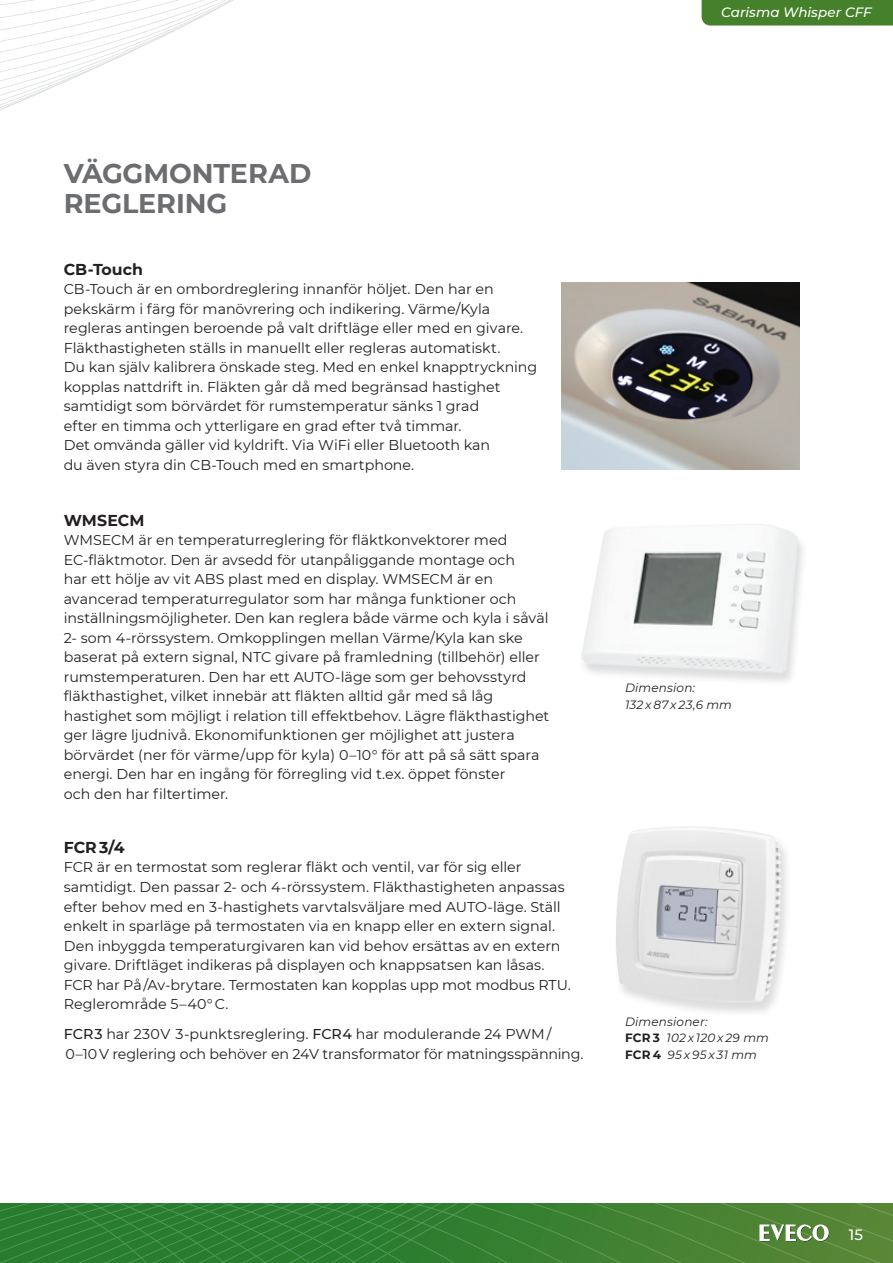
<style>
.page{position:relative;width:893px;height:1263px;background:#fff}
.page>*{position:absolute;margin:0;border:0;box-sizing:border-box;transform-origin:0 0}
.Rubrik_Data{font:700 27px/30px "Montserrat";letter-spacing:-.005em;color:#6c6d70}
.Rubrik_Data_liten{font:700 15.75px "Montserrat";color:#231f20}
.t1{font:500 15px "Montserrat";color:#fff}
.Montserrat_bröd{font:14.25px/19.5px "Montserrat";color:#231f20}
.Montserrat_bröd___2{font:14.25px/19.5px "Montserrat";letter-spacing:-.01em;color:#231f20}
.t2{font:italic 500 13.5px "Montserrat";color:#fff}
.Montserrat_kursiv_vä{font:italic 12px/16.5px "Montserrat";letter-spacing:.015em;color:#231f20}
.s1{font-weight:500}
.s2{font-weight:700;font-style:normal}
</style>
<div class="page">
<svg style="left:0;top:1203px;width:893px;height:60px;background:#398133"></svg>
<svg style="left:0;top:0;width:234px;height:111px"></svg>
<div style="left:702px;top:0;width:191px;height:26px;background:#45802a"></div>
<svg style="left:759px;top:1224px;width:70px;height:17px"></svg>
<img style="left:581px;top:524px;width:222px;height:158px">
<img style="left:561px;top:283px;width:238px;height:187px">
<div style="left:613px;top:826px;width:179px;height:191px;background:#231f20;opacity:.15"></div>
<img style="left:614px;top:826px;width:167px;height:177px">
<p class="t2" style="left:721px;top:3px;width:152px">Carisma Whisper CFF</p>
<p class="Rubrik_Data" style="left:64px;top:158px;width:249px">VÄGGMONTERAD<br>REGLERING</p>
<p class="Rubrik_Data_liten" style="left:64px;top:258px;width:81px">CB-Touch</p>
<p class="Montserrat_bröd" style="left:64px;top:279px;width:475px">CB-Touch är en ombordreglering innanför höljet. Den har en pekskärm i färg för manövrering och indikering. Värme/Kyla regleras antingen beroende på valt driftläge eller med en givare.<br>Fläkthastigheten ställs in manuellt eller regleras automatiskt.<br>Du kan själv kalibrera önskade steg. Med en enkel knapptryckning kopplas nattdrift in. Fläkten går då med begränsad hastighet samtidigt som börvärdet för rumstemperatur sänks 1 grad<br>efter en timma och ytterligare en grad efter två timmar.<br>Det omvända gäller vid kyldrift. Via WiFi eller Bluetooth kan<br>du även styra din CB-Touch med en smartphone.</p>
<p class="Rubrik_Data_liten" style="left:64px;top:509px;width:82px">WMSECM</p>
<p class="Montserrat_bröd" style="left:64px;top:530px;width:487px">WMSECM är en temperaturreglering för fläktkonvektorer med EC-fläktmotor. Den är avsedd för utanpåliggande montage och<br>har ett hölje av vit ABS plast med en display. WMSECM är en avancerad temperaturregulator som har många funktioner och inställningsmöjligheter. Den kan reglera både värme och kyla i såväl 2- som 4-rörssystem. Omkopplingen mellan Värme/Kyla kan ske baserat på extern signal, NTC givare på framledning (tillbehör) eller rumstemperaturen. Den har ett AUTO-läge som ger behovsstyrd fläkthastighet, vilket innebär att fläkten alltid går med så låg hastighet som möjligt i relation till effektbehov. Lägre fläkthastighet ger lägre ljudnivå. Ekonomifunktionen ger möjlighet att justera börvärdet (ner för värme/upp för kyla) 0–10° för att på så sätt spara energi. Den har en ingång för förregling vid t.ex. öppet fönster<br>och den har filtertimer.</p>
<p class="Rubrik_Data_liten" style="left:64px;top:836px;width:62px">FCR 3/4</p>
<p class="Montserrat_bröd" style="left:64px;top:857px;width:508px">FCR är en termostat som reglerar fläkt och ventil, var för sig eller samtidigt. Den passar 2- och 4-rörssystem. Fläkthastigheten anpassas efter behov med en 3-hastighets varvtalsväljare med AUTO-läge. Ställ enkelt in sparläge på termostaten via en knapp eller en extern signal.<br>Den inbyggda temperaturgivaren kan vid behov ersättas av en extern givare. Driftläget indikeras på displayen och knappsatsen kan låsas.<br>FCR har På /Av-brytare. Termostaten kan kopplas upp mot modbus RTU.<br>Reglerområde 5–40° C.</p>
<p class="Montserrat_bröd___2" style="left:64px;top:1024px;width:521px"><span class="s1">FCR3</span> har 230V 3-punktsreglering. <span class="s1">FCR4</span> har modulerande 24 PWM /<br>0–10 V reglering och behöver en 24V transformator för matningsspänning.</p>
<p class="Montserrat_kursiv_vä" style="left:625px;top:679px;width:108px">Dimension:<br>132 x 87 x 23,6 mm</p>
<p class="Montserrat_kursiv_vä" style="left:625px;top:1013px;width:84px">Dimensioner:</p>
<p class="Montserrat_kursiv_vä" style="left:625px;top:1029px;width:145px"><span class="s2">FCR 3</span> 102 x 120 x 29 mm</p>
<p class="Montserrat_kursiv_vä" style="left:625px;top:1046px;width:133px"><span class="s2">FCR 4</span> 95 x 95 x 31 mm</p>
<p class="t1" style="left:849px;top:1224px;width:16px">15</p>
</div>
